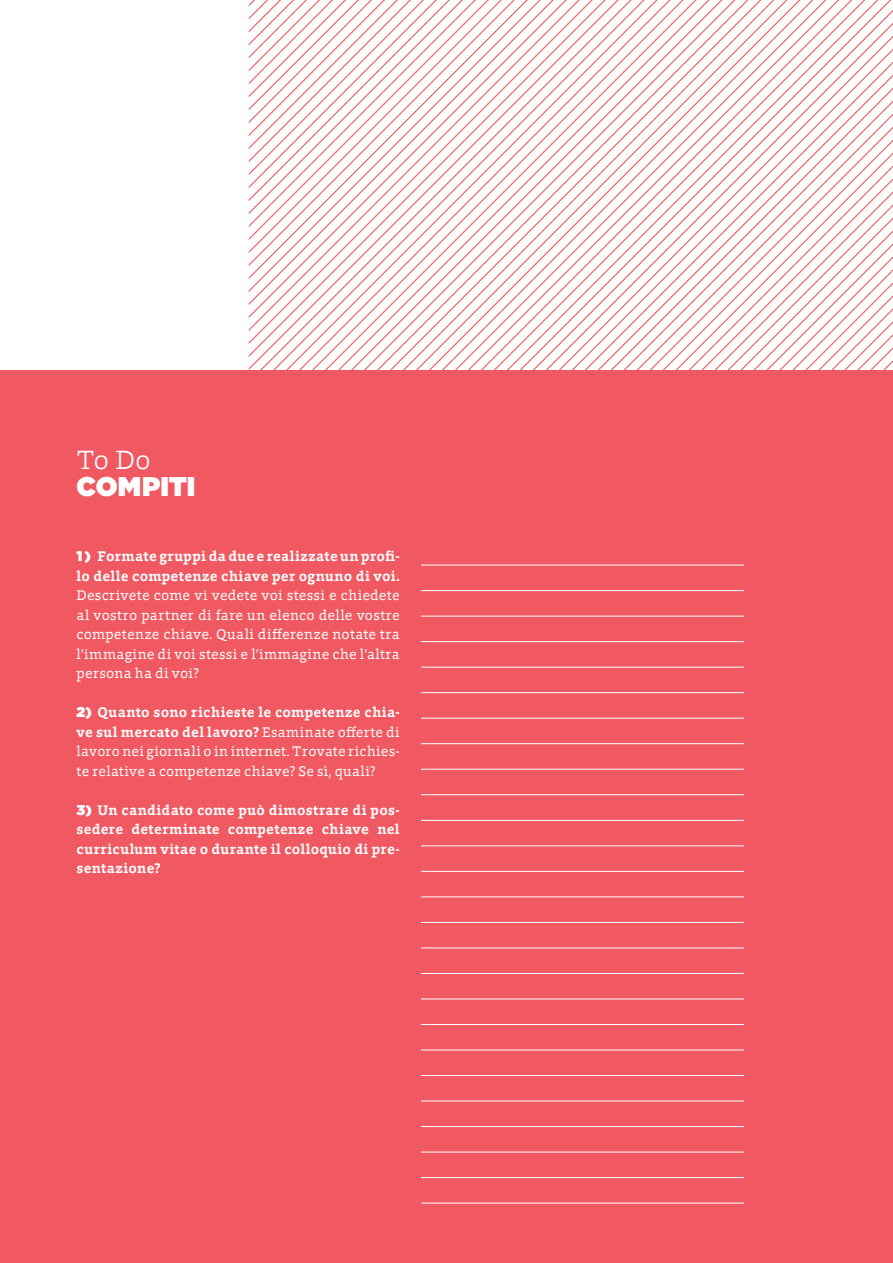
<style>
.page{position:relative;width:893px;height:1263px;background:#fff}
.page>*{position:absolute;margin:0;border:0;box-sizing:border-box;transform-origin:0 0}
.t1{font:900 27px "Gotham";color:#fff}
.t2{font:300 27px "Foro";color:#fff}
.t3{font:14.25px/19.5px "Foro";letter-spacing:.02em;color:#fff;text-align:justify}
.t4{font:700 14.25px/19.5px "Foro";letter-spacing:.015em;color:#fff}
.s1{font-family:"Gotham";font-weight:900}
.s2{font-weight:700}
</style>
<div class="page">
<svg style="left:252px;top:0;width:13px;height:370px"></svg>
<svg style="left:265px;top:0;width:13px;height:370px"></svg>
<svg style="left:278px;top:0;width:13px;height:370px"></svg>
<svg style="left:303px;top:0;width:13px;height:370px"></svg>
<svg style="left:316px;top:0;width:13px;height:370px"></svg>
<svg style="left:329px;top:0;width:13px;height:370px"></svg>
<svg style="left:342px;top:0;width:13px;height:370px"></svg>
<svg style="left:355px;top:0;width:13px;height:370px"></svg>
<svg style="left:368px;top:0;width:13px;height:370px"></svg>
<svg style="left:381px;top:0;width:13px;height:370px"></svg>
<svg style="left:394px;top:0;width:13px;height:370px"></svg>
<svg style="left:407px;top:0;width:484px;height:370px"></svg>
<svg style="left:420px;top:10px;width:473px;height:360px"></svg>
<svg style="left:433px;top:23px;width:460px;height:347px"></svg>
<svg style="left:446px;top:36px;width:447px;height:334px"></svg>
<svg style="left:459px;top:49px;width:434px;height:321px"></svg>
<svg style="left:472px;top:62px;width:421px;height:308px"></svg>
<svg style="left:485px;top:75px;width:408px;height:295px"></svg>
<svg style="left:498px;top:88px;width:395px;height:282px"></svg>
<svg style="left:511px;top:101px;width:382px;height:269px"></svg>
<svg style="left:524px;top:114px;width:369px;height:256px"></svg>
<svg style="left:537px;top:127px;width:356px;height:243px"></svg>
<svg style="left:550px;top:140px;width:343px;height:230px"></svg>
<svg style="left:563px;top:153px;width:330px;height:217px"></svg>
<svg style="left:576px;top:166px;width:317px;height:204px"></svg>
<svg style="left:589px;top:178px;width:304px;height:192px"></svg>
<svg style="left:602px;top:191px;width:291px;height:179px"></svg>
<svg style="left:615px;top:204px;width:278px;height:166px"></svg>
<svg style="left:628px;top:217px;width:265px;height:153px"></svg>
<svg style="left:641px;top:230px;width:252px;height:140px"></svg>
<svg style="left:654px;top:243px;width:239px;height:127px"></svg>
<svg style="left:667px;top:256px;width:102px;height:114px"></svg>
<svg style="left:680px;top:269px;width:89px;height:101px"></svg>
<svg style="left:693px;top:282px;width:200px;height:88px"></svg>
<div style="left:0;top:370px;width:893px;height:893px;background:#f05961"></div>
<hr style="left:421px;top:820px;width:323px;height:1px;background:#fff">
<hr style="left:421px;top:845px;width:323px;height:1px;background:#fff">
<hr style="left:421px;top:871px;width:323px;height:1px;background:#fff">
<hr style="left:421px;top:896px;width:323px;height:1px;background:#fff">
<hr style="left:421px;top:922px;width:323px;height:1px;background:#fff">
<hr style="left:421px;top:947px;width:323px;height:1px;background:#fff">
<hr style="left:421px;top:973px;width:323px;height:1px;background:#fff">
<hr style="left:421px;top:998px;width:323px;height:1px;background:#fff">
<hr style="left:421px;top:1024px;width:323px;height:1px;background:#fff">
<hr style="left:421px;top:1049px;width:323px;height:1px;background:#fff">
<hr style="left:421px;top:1075px;width:323px;height:1px;background:#fff">
<hr style="left:421px;top:1101px;width:323px;height:1px;background:#fff">
<hr style="left:421px;top:1126px;width:323px;height:1px;background:#fff">
<hr style="left:421px;top:1152px;width:323px;height:1px;background:#fff">
<hr style="left:421px;top:1177px;width:323px;height:1px;background:#fff">
<hr style="left:421px;top:1203px;width:323px;height:1px;background:#fff">
<hr style="left:421px;top:565px;width:323px;height:1px;background:#fff">
<hr style="left:421px;top:590px;width:323px;height:1px;background:#fff">
<hr style="left:421px;top:616px;width:323px;height:1px;background:#fff">
<hr style="left:421px;top:641px;width:323px;height:1px;background:#fff">
<hr style="left:421px;top:667px;width:323px;height:1px;background:#fff">
<hr style="left:421px;top:692px;width:323px;height:1px;background:#fff">
<hr style="left:421px;top:718px;width:323px;height:1px;background:#fff">
<hr style="left:421px;top:743px;width:323px;height:1px;background:#fff">
<hr style="left:421px;top:769px;width:323px;height:1px;background:#fff">
<hr style="left:421px;top:794px;width:323px;height:1px;background:#fff">
<h1 class="t2" style="left:77px;top:442px;width:76px">To Do</h1>
<h1 class="t1" style="left:77px;top:467px;width:121px">COMPITI</h1>
<p class="t4" style="left:77px;top:546px;width:325px"><span class="s1">1 )</span> Formate gruppi da due e realizzate un profi&shy;lo delle competenze chiave per ognuno di voi.</p>
<p class="t3" style="left:77px;top:585px;width:325px">Descrivete come vi vedete voi stessi e chiedete al vostro partner di fare un elenco delle vostre competenze chiave. Quali differenze notate tra l’immagine di voi stessi e l’immagine che l’altra persona ha di voi?</p>
<p class="t3" style="left:77px;top:702px;width:325px"><span class="s1">2)</span> <span class="s2">Quanto sono richieste le competenze chia&shy;ve sul mercato del lavoro?</span> Esaminate offerte di lavoro nei giornali o in internet. Trovate richies&shy;te relative a competenze chiave? Se sì, quali?</p>
<p class="t4" style="left:77px;top:800px;width:325px;text-align:justify"><span class="s1">3)</span> Un candidato come può dimostrare di pos&shy;sedere determinate competenze chiave nel curriculum vitae o durante il colloquio di pre&shy;sentazione?</p>
</div>
